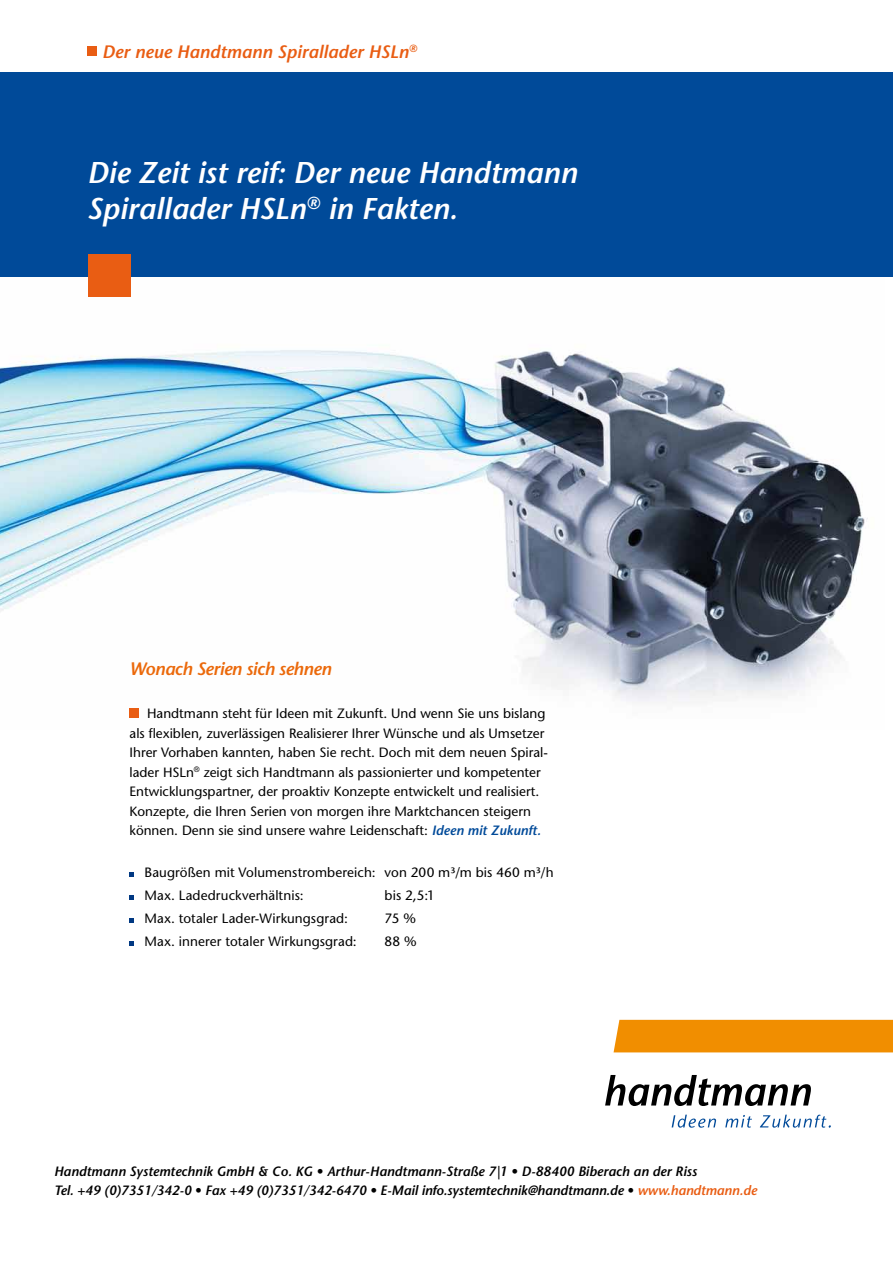
<style>
.page{position:relative;width:893px;height:1263px;background:#fff}
.page>*{position:absolute;margin:0;border:0;box-sizing:border-box;transform-origin:0 0}
.t1{font:italic 600 30px/36px "Stone Sans LT";color:#fff}
.t2{font:italic 600 18px "Stone Sans LT";color:#e95d13}
.t3{font:italic 600 18px "Stone Sans LT";letter-spacing:-.025em;color:#eb690b}
.t4{font:13.5px/19.5px "Stone Sans LT";color:#000}
.t5{font:italic 600 13.5px/19.5px "Stone Sans LT";color:#000}
.s1{font-weight:600;font-style:italic;color:#004a99}
.s2{color:#e95d13}
</style>
<div class="page">
<img style="left:0;top:276px;width:884px;height:442px">
<div style="left:614px;top:1020px;width:279px;height:32px;background:#f18e00"></div>
<svg style="left:605px;top:1075px;width:206px;height:31px"></svg>
<svg style="left:672px;top:1115px;width:44px;height:13px"></svg>
<svg style="left:725px;top:1115px;width:27px;height:13px"></svg>
<svg style="left:760px;top:1115px;width:71px;height:13px"></svg>
<div style="left:0;top:72px;width:893px;height:204px;background:#004a99"></div>
<div style="left:87px;top:46px;width:10px;height:10px;background:#e95d13"></div>
<div style="left:130px;top:708px;width:9px;height:10px;background:#e95d13"></div>
<svg style="left:130px;top:873px;width:4px;height:4px"></svg>
<svg style="left:130px;top:895px;width:4px;height:5px"></svg>
<svg style="left:130px;top:918px;width:4px;height:5px"></svg>
<svg style="left:130px;top:941px;width:4px;height:5px"></svg>
<div style="left:88px;top:254px;width:43px;height:43px;background:#e95d13"></div>
<h2 class="t2" style="left:102px;top:41px;width:316px">Der neue Handtmann Spirallader HSLn<sup>®</sup></h2>
<h1 class="t1" style="left:87px;top:155px;width:492px">Die Zeit ist reif: Der neue Handtmann<br>Spirallader HSLn<sup>®</sup> in Fakten.</h1>
<h2 class="t3" style="left:130px;top:658px;width:203px">Wonach Serien sich sehnen</h2>
<p class="t4" style="left:130px;top:704px;width:420px;text-indent:18px">Handtmann steht für Ideen mit Zukunft. Und wenn Sie uns bislang als flexiblen, zuverlässigen Realisierer Ihrer Wünsche und als Umsetzer Ihrer Vorhaben kannten, haben Sie recht. Doch mit dem neuen Spiral&shy;lader HSLn<sup>®</sup> zeigt sich Handtmann als passionierter und kompetenter Entwicklungspartner, der proaktiv Konzepte entwickelt und realisiert.<br>Konzepte, die Ihren Serien von morgen ihre Marktchancen steigern können. Denn sie sind unsere wahre Leidenschaft: <span class="s1">Ideen mit Zukunft.</span></p>
<p class="t4" style="left:144px;top:861px;width:411px;line-height:23px">Baugrößen mit Volumenstrombereich: von 200 m³/m bis 460 m³/h<br>Max. Ladedruckverhältnis:</p>
<p class="t4" style="left:385px;top:885px;width:52px">bis 2,5:1</p>
<p class="t4" style="left:144px;top:908px;width:205px">Max. totaler Lader-Wirkungsgrad:</p>
<p class="t4" style="left:385px;top:908px;width:33px">75 %</p>
<p class="t4" style="left:144px;top:931px;width:214px">Max. innerer totaler Wirkungsgrad:</p>
<p class="t4" style="left:385px;top:931px;width:34px">88 %</p>
<p class="t5" style="left:54px;top:1161px;width:704px">Handtmann Systemtechnik GmbH &amp; Co. KG • Arthur-Handtmann-Straße 7|1 • D-88400 Biberach an der Riss<br>Tel. +49 (0)7351/342-0 • Fax +49 (0)7351/342-6470 • E-Mail info.systemtechnik@handtmann.de • <span class="s2">www.handtmann.de</span></p>
</div>
